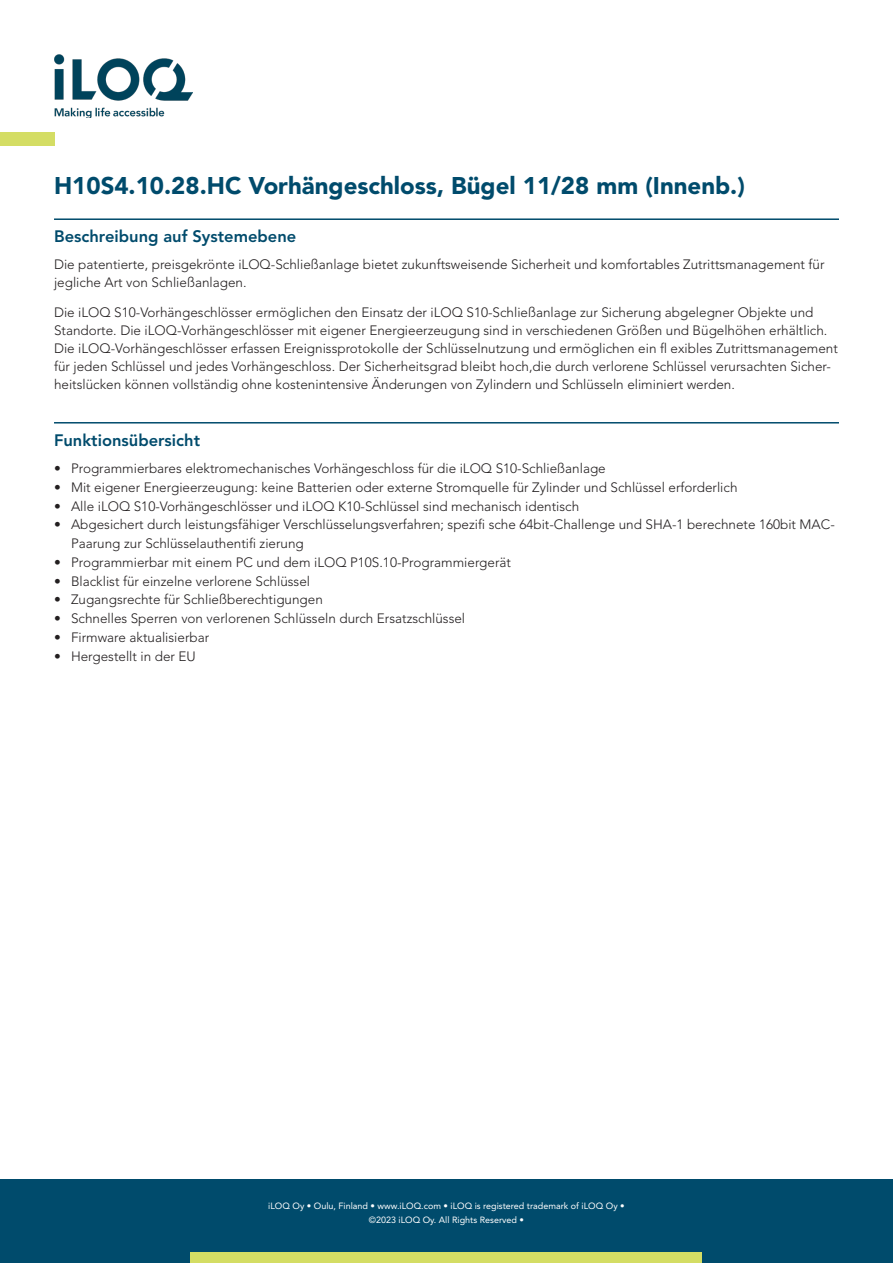
<style>
.page{position:relative;width:893px;height:1263px;background:#fff}
.page>*{position:absolute;margin:0;border:0;box-sizing:border-box;transform-origin:0 0}
.Tuotenimi{font:900 24px "Avenir LT Std";color:#004b6c}
.Otsikko{font:800 16.5px "Avenir LT Std";color:#004b6c}
.de_DE{font:300 13.5px/18px "Avenir LT Std";color:#231f20}
.t1{font:9px/13.5px "Avenir LT Std";color:#fff;text-align:center}
</style>
<div class="page">
<div style="left:0;top:1179px;width:893px;height:84px;background:#004b6c"></div>
<div style="left:191px;top:1252px;width:511px;height:11px;background:#d4dd64"></div>
<img style="left:54px;top:54px;width:139px;height:64px">
<div style="left:0;top:133px;width:54px;height:13px;background:#d4dd64"></div>
<hr style="left:54px;top:218px;width:785px;height:2px;background:#004b6c">
<hr style="left:54px;top:422px;width:785px;height:1px;background:#004b6c">
<p class="Tuotenimi" style="left:54px;top:171px;width:692px">H10S4.10.28.HC Vorhängeschloss, Bügel 11/28 mm (Innenb.)</p>
<p class="Otsikko" style="left:54px;top:227px;width:244px">Beschreibung auf Systemebene</p>
<p class="de_DE" style="left:54px;top:255px;width:772px">Die patentierte, preisgekrönte iLOQ-Schließanlage bietet zukunftsweisende Sicherheit und komfortables Zutrittsmanagement für jegliche Art von Schließanlagen.</p>
<p class="de_DE" style="left:54px;top:304px;width:785px">Die iLOQ S10-Vorhängeschlösser ermöglichen den Einsatz der iLOQ S10-Schließanlage zur Sicherung abgelegner Objekte und Standorte. Die iLOQ-Vorhängeschlösser mit eigener Energieerzeugung sind in verschiedenen Größen und Bügelhöhen erhältlich.<br>Die iLOQ-Vorhängeschlösser erfassen Ereignissprotokolle der Schlüsselnutzung und ermöglichen ein fl exibles Zutrittsmanagement für jeden Schlüssel und jedes Vorhängeschloss. Der Sicherheitsgrad bleibt hoch,die durch verlorene Schlüssel verursachten Sicher&shy;heitslücken können vollständig ohne kostenintensive Änderungen von Zylindern und Schlüsseln eliminiert werden.</p>
<p class="Otsikko" style="left:54px;top:430px;width:148px">Funktionsübersicht</p>
<p class="de_DE" style="left:54px;top:459px;width:553px">• Programmierbares elektromechanisches Vorhängeschloss für die iLOQ S10-Schließanlage</p>
<p class="de_DE" style="left:54px;top:478px;width:685px">• Mit eigener Energieerzeugung: keine Batterien oder externe Stromquelle für Zylinder und Schlüssel erforderlich</p>
<p class="de_DE" style="left:54px;top:497px;width:527px">• Alle iLOQ S10-Vorhängeschlösser und iLOQ K10-Schlüssel sind mechanisch identisch</p>
<p class="de_DE" style="left:71px;top:515px;width:765px;line-height:18.8px;text-indent:-17px">• Abgesichert durch leistungsfähiger Verschlüsselungsverfahren; spezifi sche 64bit-Challenge und SHA-1 berechnete 160bit MAC-<br>Paarung zur Schlüsselauthentifi zierung</p>
<p class="de_DE" style="left:54px;top:553px;width:458px">• Programmierbar mit einem PC und dem iLOQ P10S.10-Programmiergerät</p>
<p class="de_DE" style="left:54px;top:572px;width:258px">• Blacklist für einzelne verlorene Schlüssel</p>
<p class="de_DE" style="left:54px;top:591px;width:270px">• Zugangsrechte für Schließberechtigungen</p>
<p class="de_DE" style="left:54px;top:609px;width:413px">• Schnelles Sperren von verlorenen Schlüsseln durch Ersatzschlüssel</p>
<p class="de_DE" style="left:54px;top:628px;width:157px">• Firmware aktualisierbar</p>
<p class="de_DE" style="left:54px;top:647px;width:143px">• Hergestellt in der EU</p>
<p class="t1" style="left:268px;top:1199px;width:358px">iLOQ Oy • Oulu, Finland • www.iLOQ.com • iLOQ is registered trademark of iLOQ Oy • ©2023 iLOQ Oy. All Rights Reserved •</p>
</div>
